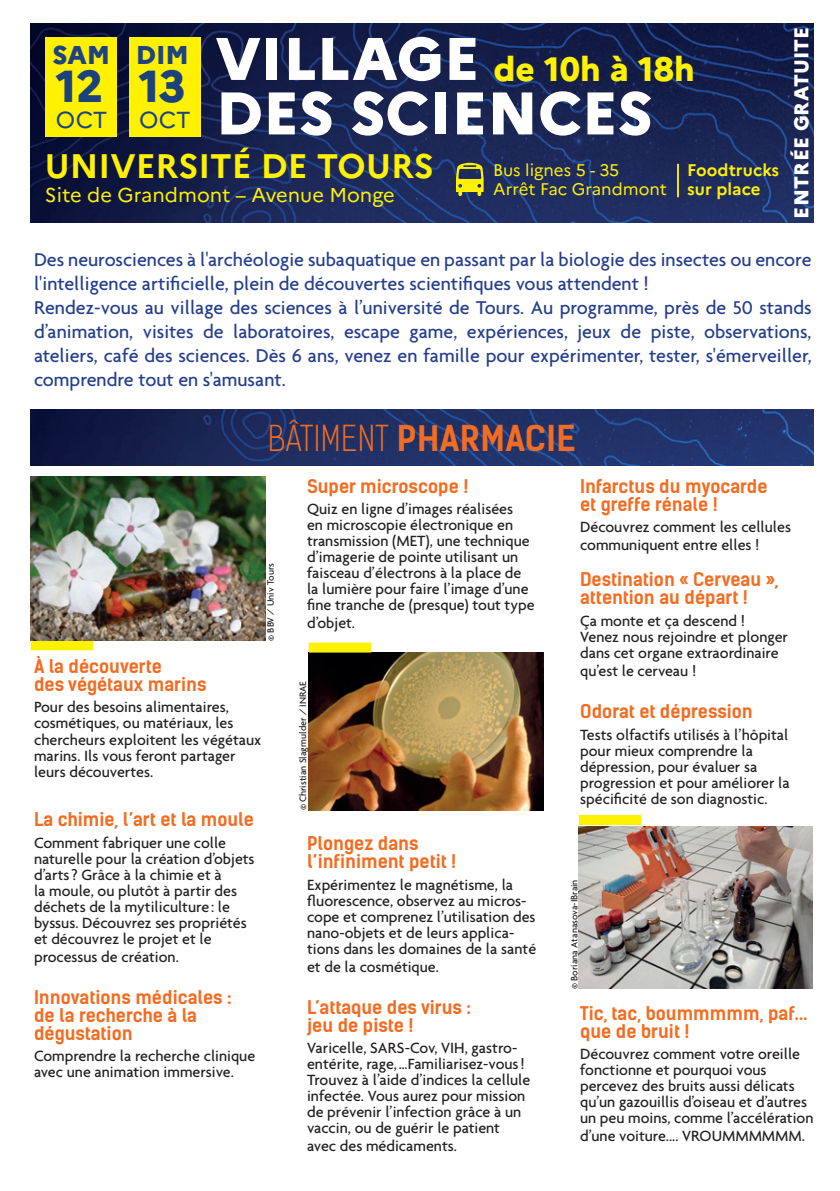
<style>
.page{position:relative;width:840px;height:1191px;background:#fff}
.page>*{position:absolute;margin:0;border:0;box-sizing:border-box;transform-origin:0 0}
.t1{font:800 60px/54.4px "Marianne";color:#fff}
.t2{font:800 44.8px "Marianne";color:#1c427e}
.t3{font:700 34px "Kelson Sans";letter-spacing:.015em;color:#f36c21}
.t4{font:700 34px "Marianne";color:#fff101}
.t5{font:800 33.8px "Marianne";color:#fff101}
.t6{font:800 25.8px "Marianne";color:#1e4383}
.t7{font:23.2px "Marianne";color:#1b4483}
.t8{font:500 20px/24px "Agenda";color:#253f8e}
.t9{font:20px "Marianne";color:#fff101}
.t10{font:800 20px "Marianne";letter-spacing:.01em;color:#fff}
.t11{font:700 18px/18px "Kelson Sans";color:#f36c21}
.t12{font:16.8px/18.6px "Marianne";color:#fff101}
.t13{font:700 16.8px/18.6px "Marianne";color:#fff101}
.t14{font:500 16px/16px "Agenda";color:#231f20}
.t15{font:500 10px "Agenda";color:#231f20}
.s1{font-weight:300}
</style>
<div class="page">
<img style="left:30px;top:24px;width:783px;height:199px">
<img style="left:30px;top:409px;width:783px;height:56px">
<div style="left:45px;top:37px;width:72px;height:99px;background:#fff101"></div>
<div style="left:129px;top:37px;width:71px;height:99px;background:#fff101"></div>
<img style="left:308px;top:652px;width:235px;height:158px">
<img style="left:578px;top:826px;width:234px;height:162px">
<div style="left:31px;top:640px;width:62px;height:10px;background:#fff101"></div>
<div style="left:308px;top:642px;width:63px;height:10px;background:#fff101"></div>
<div style="left:578px;top:815px;width:63px;height:10px;background:#fff101"></div>
<img style="left:31px;top:476px;width:234px;height:164px">
<svg style="left:455px;top:163px;width:28px;height:33px"></svg>
<hr style="left:676px;top:164px;width:2px;height:33px;background:#fff101">
<h1 class="t1" style="left:215px;top:31px;width:438px">VILLAGE<br>DES SCIENCES</h1>
<p class="t10" style="left:788px;top:218px;width:193px;rotate:-90deg">ENTRÉE GRATUITE</p>
<h3 class="t6" style="left:52px;top:39px;width:138px">SAM DIM</h3>
<h3 class="t5" style="left:493px;top:48px;width:202px">de 10h à 18h</h3>
<h2 class="t2" style="left:56px;top:59px;width:131px">12 13</h2>
<h3 class="t7" style="left:56px;top:106px;width:53px">OCT</h3>
<h3 class="t7" style="left:139px;top:106px;width:53px">OCT</h3>
<h3 class="t4" style="left:45px;top:145px;width:390px">UNIVERSITÉ DE TOURS</h3>
<p class="t9" style="left:45px;top:182px;width:351px">Site de Grandmont – Avenue Monge</p>
<p class="t12" style="left:493px;top:161px;width:175px">Bus lignes 5 - 35<br>Arrêt Fac Grandmont</p>
<p class="t13" style="left:687px;top:161px;width:93px">Foodtrucks sur place</p>
<p class="t8" style="left:34px;top:247px;width:778px">Des neurosciences à l'archéologie subaquatique en passant par la biologie des insectes ou encore l'intelligence artificielle, plein de découvertes scientifiques vous attendent !<br>Rendez-vous au village des sciences à l’université de Tours. Au programme, près de 50 stands d’animation, visites de laboratoires, escape game, expériences, jeux de piste, observations, ateliers, café des sciences. Dès 6 ans, venez en famille pour expérimenter, tester, s'émerveiller, comprendre tout en s'amusant.</p>
<h3 class="t3" style="left:268px;top:418px;width:309px"><span class="s1">BÂTIMENT</span> PHARMACIE</h3>
<p class="t15" style="left:264px;top:641px;width:79px;rotate:-90deg">© BBV / Univ Tours</p>
<p class="t11" style="left:34px;top:657px;width:174px">À la découverte<br>des végétaux marins</p>
<p class="t14" style="left:34px;top:699px;width:229px">Pour des besoins alimentaires, cosmétiques, ou matériaux, les chercheurs exploitent les végétaux marins. Ils vous feront partager leurs découvertes.</p>
<p class="t11" style="left:34px;top:810px;width:221px">La chimie, l’art et la moule</p>
<p class="t14" style="left:34px;top:834px;width:222px">Comment fabriquer une colle naturelle pour la création d’objets d’arts ? Grâce à la chimie et à<br>la moule, ou plutôt à partir des déchets de la mytiliculture : le byssus. Découvrez ses propriétés et découvrez le projet et le</p>
<p class="t14" style="left:34px;top:948px;width:146px">processus de création.</p>
<p class="t11" style="left:34px;top:988px;width:199px">Innovations médicales : de la recherche à la dégustation</p>
<p class="t14" style="left:34px;top:1047px;width:222px">Comprendre la recherche clinique avec une animation immersive.</p>
<p class="t11" style="left:307px;top:477px;width:162px">Super microscope !</p>
<p class="t14" style="left:307px;top:501px;width:229px">Quiz en ligne d’images réalisées<br>en microscopie électronique en transmission (MET), une technique d’imagerie de pointe utilisant un faisceau d’électrons à la place de la lumière pour faire l’image d’une fine tranche de (presque) tout type</p>
<p class="t14" style="left:307px;top:615px;width:49px">d’objet.</p>
<p class="t15" style="left:297px;top:810px;width:131px;rotate:-90deg">© Christian Slagmulder / INRAE</p>
<p class="t11" style="left:307px;top:834px;width:150px">Plongez dans l’infiniment petit !</p>
<p class="t14" style="left:307px;top:876px;width:230px">Expérimentez le magnétisme, la fluorescence, observez au micros&shy;cope et comprenez l’utilisation des nano-objets et de leurs applica&shy;tions dans les domaines de la santé</p>
<p class="t14" style="left:307px;top:958px;width:133px">et de la cosmétique.</p>
<p class="t11" style="left:307px;top:998px;width:165px">L’attaque des virus : jeu de piste !</p>
<p class="t14" style="left:307px;top:1039px;width:225px">Varicelle, SARS-Cov, VIH, gastro&shy;entérite, rage, …Familiarisez-vous !<br>Trouvez à l’aide d’indices la cellule infectée. Vous aurez pour mission de prévenir l’infection grâce à un vaccin, ou de guérir le patient</p>
<p class="t14" style="left:307px;top:1137px;width:151px">avec des médicaments.</p>
<p class="t11" style="left:580px;top:477px;width:189px">Infarctus du myocarde et greffe rénale !</p>
<p class="t14" style="left:580px;top:518px;width:212px;line-height:18px">Découvrez comment les cellules communiquent entre elles !</p>
<p class="t11" style="left:580px;top:571px;width:200px">Destination « Cerveau », attention au départ !</p>
<p class="t14" style="left:580px;top:612px;width:209px">Ça monte et ça descend !<br>Venez nous rejoindre et plonger dans cet organe extraordinaire</p>
<p class="t14" style="left:580px;top:662px;width:117px">qu’est le cerveau !</p>
<p class="t11" style="left:580px;top:702px;width:174px">Odorat et dépression</p>
<p class="t14" style="left:580px;top:726px;width:211px">Tests olfactifs utilisés à l’hôpital pour mieux comprendre la dépression, pour évaluer sa progression et pour améliorer la spécificité de son diagnostic.</p>
<p class="t15" style="left:568px;top:989px;width:111px;rotate:-90deg">© Boriana Atanasova-IBrain</p>
<p class="t11" style="left:580px;top:1004px;width:229px">Tic, tac, boummmmm, paf... que de bruit !</p>
<p class="t14" style="left:580px;top:1045px;width:235px">Découvrez comment votre oreille fonctionne et pourquoi vous percevez des bruits aussi délicats qu’un gazouillis d’oiseau et d’autres un peu moins, comme l’accélération</p>
<p class="t14" style="left:580px;top:1127px;width:226px">d’une voiture.... VROUMMMMMM.</p>
</div>
